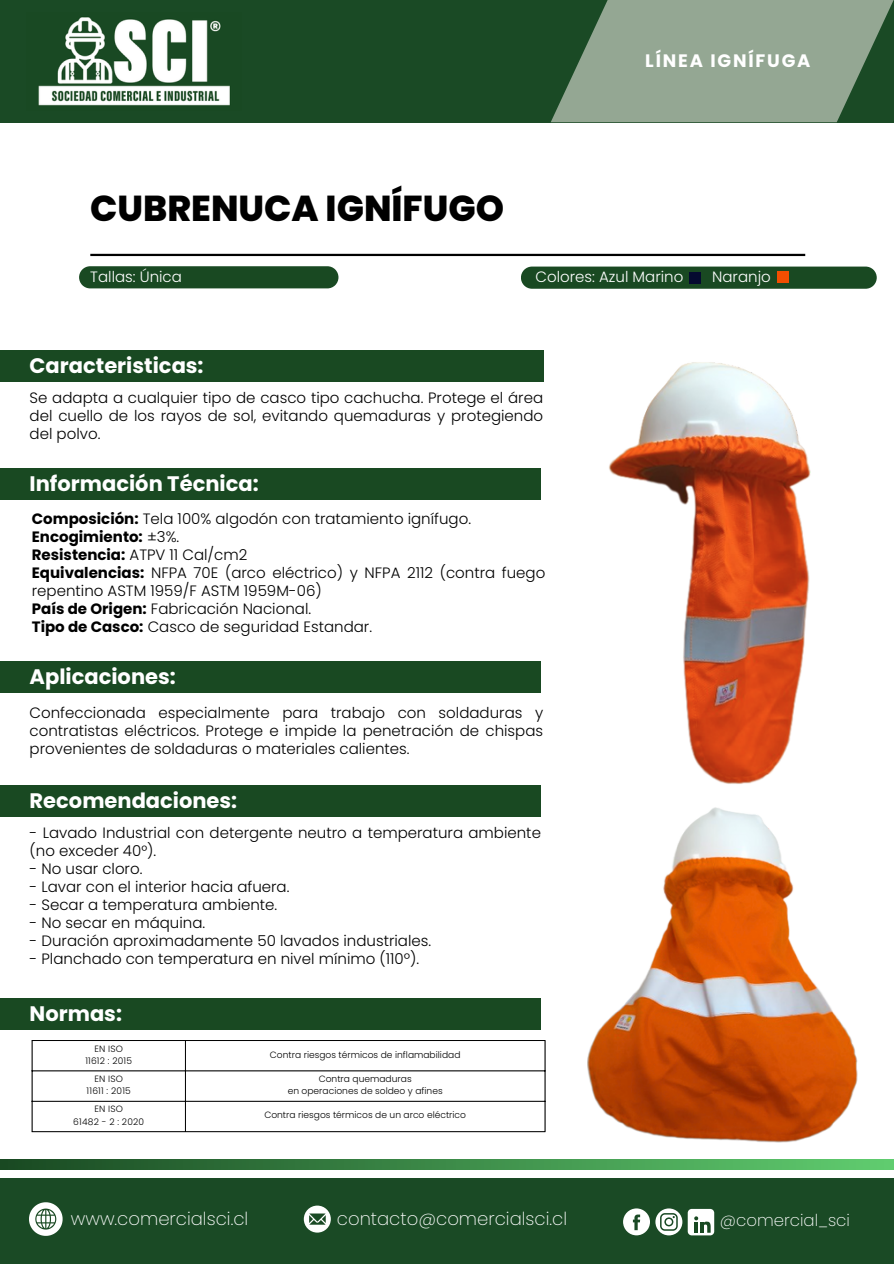
<style>
.page{position:relative;width:894px;height:1264px;background:#fff}
.page>*{position:absolute;margin:0;border:0;box-sizing:border-box;transform-origin:0 0}
.t1{font:800 36px "Poppins";color:#000}
.t2{font:700 21px "Poppins";color:#fff}
.t3{font:200 18px "Poppins";color:#fff}
.t4{font:700 18px "Poppins";letter-spacing:.1em;color:#fff}
.t5{font:200 16.5px "Poppins";color:#fff}
.t6{font:300 15px/18px "Poppins";color:#000;text-align:justify}
.t7{font:300 15px "Poppins";color:#fff}
.t8{font:700 15px "Poppins";color:#000}
.t9{font:300 9.15px "Poppins";color:#000}
.t10{font:300 9.15px "Poppins";letter-spacing:.02em;color:#000}
.s1{font-weight:700}
.s2{font-weight:300}
</style>
<div class="page">
<div style="left:0;top:1178px;width:893px;height:85px;background:#1a4a25"></div>
<svg style="left:0;top:1159px;width:893px;height:10px;background:#3c8a48"></svg>
<div style="left:0;top:0;width:893px;height:122px;background:#1a4a25"></div>
<img style="left:38px;top:17px;width:192px;height:89px">
<svg style="left:551px;top:0;width:342px;height:122px"></svg>
<svg style="left:29px;top:1202px;width:34px;height:33px"></svg>
<div style="left:687px;top:1208px;width:27px;height:27px;background:#fff;border-radius:4px"></div>
<svg style="left:694px;top:1216px;width:16px;height:16px"></svg>
<svg style="left:623px;top:1208px;width:26px;height:27px"></svg>
<svg style="left:655px;top:1208px;width:27px;height:27px"></svg>
<svg style="left:304px;top:1205px;width:27px;height:27px"></svg>
<hr style="left:90px;top:254px;width:715px;height:2px;background:#000">
<div style="left:0;top:350px;width:543px;height:32px;background:#194922"></div>
<div style="left:0;top:468px;width:541px;height:32px;background:#194922"></div>
<div style="left:0;top:661px;width:541px;height:32px;background:#194922"></div>
<div style="left:0;top:785px;width:541px;height:32px;background:#194922"></div>
<div style="left:0;top:998px;width:541px;height:31px;background:#194922"></div>
<div style="left:79px;top:266px;width:259px;height:22px;background:#194922"></div>
<svg style="left:521px;top:266px;width:355px;height:23px;background:#24512c"></svg>
<div style="left:688px;top:272px;width:12px;height:11px;background:#050a30"></div>
<hr style="left:32px;top:1040px;width:1px;height:91px;background:#000">
<hr style="left:185px;top:1040px;width:1px;height:91px;background:#000">
<hr style="left:544px;top:1040px;width:1px;height:91px;background:#000">
<hr style="left:32px;top:1040px;width:513px;height:1px;background:#000">
<hr style="left:32px;top:1070px;width:513px;height:1px;background:#000">
<hr style="left:32px;top:1100px;width:513px;height:1px;background:#000">
<hr style="left:32px;top:1131px;width:513px;height:1px;background:#000">
<div style="left:777px;top:271px;width:12px;height:12px;background:#f14e01"></div>
<img style="left:609px;top:362px;width:202px;height:422px">
<img style="left:587px;top:807px;width:271px;height:336px">
<p class="t1" style="left:90px;top:183px;width:415px">CUBRENUCA IGNÍFUGO</p>
<h1 class="t4" style="left:645px;top:48px;width:167px">LÍNEA IGNÍFUGA</h1>
<p class="t7" style="left:90px;top:266px;width:93px">Tallas: Única</p>
<p class="t7" style="left:535px;top:266px;width:149px">Colores: Azul Marino</p>
<p class="t7" style="left:712px;top:266px;width:60px">Naranjo</p>
<p class="t2" style="left:30px;top:351px;width:175px">Caracteristicas:</p>
<p class="t6" style="left:30px;top:388px;width:515px">Se adapta a cualquier tipo de casco tipo cachucha. Protege el área del cuello de los rayos de sol, evitando quemaduras y protegiendo del polvo.</p>
<p class="t2" style="left:30px;top:469px;width:230px">Información Técnica:</p>
<p class="t6" style="left:32px;top:509px;width:440px"><span class="s1">Composición:</span> Tela 100% algodón con tratamiento ignífugo.</p>
<p class="t8" style="left:32px;top:526px;width:149px">Encogimiento: <span class="s2">±3%.</span></p>
<p class="t6" style="left:32px;top:545px;width:217px"><span class="s1">Resistencia:</span> ATPV 11 Cal/cm2</p>
<p class="t6" style="left:32px;top:563px;width:515px"><span class="s1">Equivalencias:</span> NFPA 70E (arco eléctrico) y NFPA 2112 (contra fuego repentino ASTM 1959/F ASTM 1959M-06)</p>
<p class="t6" style="left:32px;top:599px;width:281px"><span class="s1">País de Origen:</span> Fabricación Nacional.</p>
<p class="t6" style="left:32px;top:617px;width:342px"><span class="s1">Tipo de Casco:</span> Casco de seguridad Estandar.</p>
<p class="t2" style="left:30px;top:662px;width:148px">Aplicaciones:</p>
<p class="t6" style="left:30px;top:703px;width:515px">Confeccionada especialmente para trabajo con soldaduras y contratistas eléctricos. Protege e impide la penetración de chispas provenientes de soldaduras o materiales calientes.</p>
<h2 class="t2" style="left:30px;top:786px;width:209px">Recomendaciones:</h2>
<p class="t6" style="left:30px;top:823px;width:512px">- Lavado Industrial con detergente neutro a temperatura ambiente (no exceder 40°).</p>
<p class="t6" style="left:30px;top:859px;width:114px">- No usar cloro.</p>
<p class="t6" style="left:30px;top:877px;width:261px">- Lavar con el interior hacia afuera.</p>
<p class="t6" style="left:30px;top:895px;width:249px">- Secar a temperatura ambiente.</p>
<p class="t6" style="left:30px;top:913px;width:177px">- No secar en máquina.</p>
<p class="t6" style="left:30px;top:931px;width:403px">- Duración aproximadamente 50 lavados industriales.</p>
<h4 class="t6" style="left:30px;top:949px;width:391px">- Planchado con temperatura en nivel mínimo (110º).</h4>
<p class="t2" style="left:30px;top:998px;width:94px">Normas:</p>
<h2 class="t9" style="left:94px;top:1041px;width:30px">EN ISO</h2>
<p class="t10" style="left:85px;top:1054px;width:48px">11612 : 2015</p>
<p class="t9" style="left:270px;top:1048px;width:192px">Contra riesgos térmicos de inflamabilidad</p>
<p class="t9" style="left:94px;top:1072px;width:30px">EN ISO</p>
<p class="t10" style="left:87px;top:1084px;width:46px">11611 : 2015</p>
<p class="t9" style="left:318px;top:1072px;width:94px">Contra quemaduras</p>
<p class="t9" style="left:287px;top:1084px;width:156px">en operaciones de soldeo y afines</p>
<h2 class="t9" style="left:94px;top:1102px;width:30px">EN ISO</h2>
<p class="t10" style="left:73px;top:1114px;width:72px">61482 - 2 : 2020</p>
<h2 class="t9" style="left:264px;top:1108px;width:203px">Contra riesgos térmicos de un arco eléctrico</h2>
<p class="t3" style="left:71px;top:1205px;width:179px">www.comercialsci.cl</p>
<h2 class="t5" style="left:719px;top:1209px;width:132px">@comercial_sci</h2>
<h3 class="t3" style="left:337px;top:1205px;width:232px">contacto@comercialsci.cl</h3>
</div>
